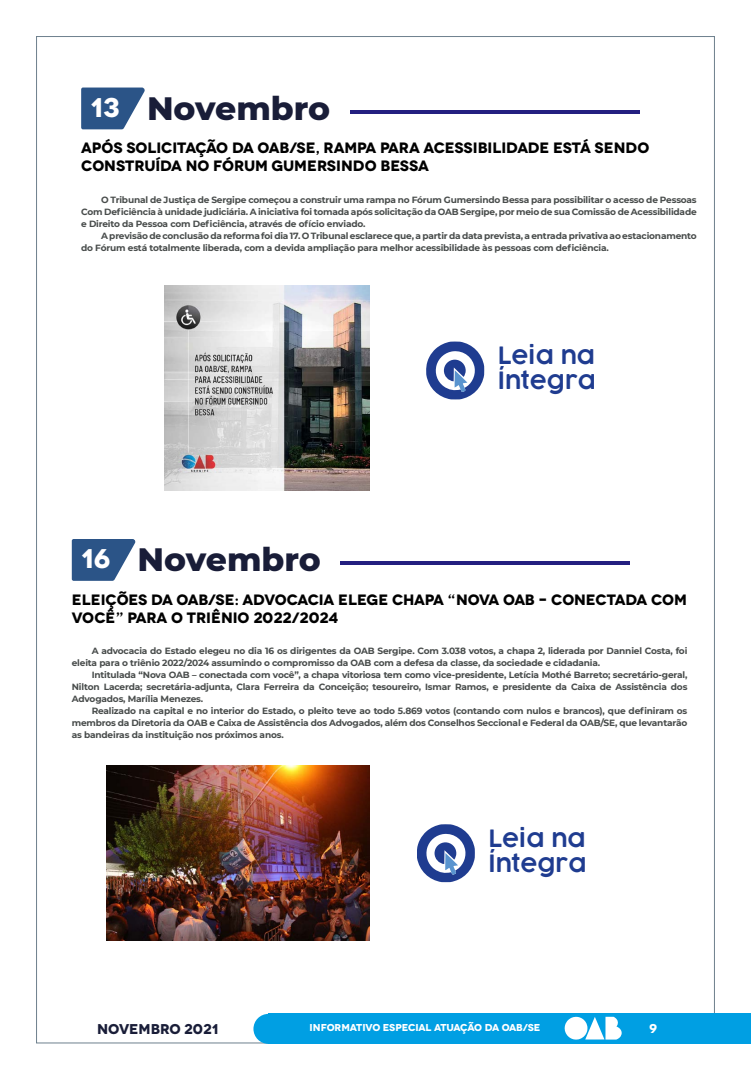
<style>
.page{position:relative;width:751px;height:1078px;background:#fff}
.page>*{position:absolute;margin:0;border:0;box-sizing:border-box;transform-origin:0 0}
.t1{font:800 33px "Montserrat";color:#191d38}
.t2{font:700 27px "Novecentowide";color:#fff}
.t3{font:600 23.3px/25.1px "COCOGOOSE";color:#1f3c90}
.t4{font:700 15px/18px "Novecentowide";letter-spacing:-.01em;color:#000}
.t5{font:700 14.2px "Novecentowide";color:#191d38}
.t6{font:700 12.7px "Novecentowide";color:#fff}
.t7{font:700 10px "Novecentowide";letter-spacing:-.02em;color:#fff}
.t8{font:700 9px/12px "Montserrat";letter-spacing:-.02em;color:#484c4b;text-align:justify}
</style>
<div class="page">
<div style="left:268px;top:1013px;width:482px;height:30px;background:#009fe3"></div>
<div style="left:253px;top:1013px;width:30px;height:30px;background:#009fe3;border-radius:50%"></div>
<svg style="left:564px;top:1016px;width:102px;height:28px"></svg>
<svg style="left:72px;top:539px;width:63px;height:41px;background:#4a6d98"></svg>
<svg style="left:81px;top:87px;width:64px;height:42px;background:#4f719b"></svg>
<hr style="left:340px;top:561px;width:289px;height:4px;background:#241f80">
<hr style="left:350px;top:110px;width:289px;height:3px;background:#241f80">
<svg style="left:417px;top:824px;width:57px;height:57px"></svg>
<svg style="left:426px;top:341px;width:58px;height:58px"></svg>
<img style="left:107px;top:765px;width:262px;height:175px">
<img style="left:164px;top:285px;width:205px;height:205px">
<h2 class="t2" style="left:90px;top:90px;width:31px">13</h2>
<h1 class="t1" style="left:147px;top:84px;width:185px">Novembro</h1>
<h3 class="t4" style="left:81px;top:139px;width:569px">APÓS SOLICITAÇÃO DA OAB/SE, RAMPA PARA ACESSIBILIDADE ESTÁ SENDO<br>CONSTRUÍDA NO FÓRUM GUMERSINDO BESSA</h3>
<p class="t8" style="left:81px;top:193px;width:616px;text-indent:20px">O Tribunal de Justiça de Sergipe começou a construir uma rampa no Fórum Gumersindo Bessa para possibilitar o acesso de Pessoas Com Deficiência à unidade judiciária. A iniciativa foi tomada após solicitação da OAB Sergipe, por meio de sua Comissão de Acessibilidade e Direito da Pessoa com Deficiência, através de ofício enviado.</p>
<p class="t8" style="left:81px;top:229px;width:616px;text-indent:20px">A previsão de conclusão da reforma foi dia 17. O Tribunal esclarece que, a partir da data prevista, a entrada privativa ao estacionamento do Fórum está totalmente liberada, com a devida ampliação para melhor acessibilidade às pessoas com deficiência.</p>
<h2 class="t2" style="left:81px;top:541px;width:31px">16</h2>
<h1 class="t1" style="left:137px;top:535px;width:185px">Novembro</h1>
<h3 class="t3" style="left:497px;top:343px;width:99px">Leia na<br>Íntegra</h3>
<h3 class="t4" style="left:72px;top:590px;width:616px">ELEIÇÕES DA OAB/SE: ADVOCACIA ELEGE CHAPA “NOVA OAB – CONECTADA COM<br>VOCÊ” PARA O TRIÊNIO 2022/2024</h3>
<p class="t8" style="left:72px;top:644px;width:616px;text-indent:20px">A advocacia do Estado elegeu no dia 16 os dirigentes da OAB Sergipe. Com 3.038 votos, a chapa 2, liderada por Danniel Costa, foi eleita para o triênio 2022/2024 assumindo o compromisso da OAB com a defesa da classe, da sociedade e cidadania.</p>
<p class="t8" style="left:72px;top:668px;width:616px;text-indent:20px">Intitulada “Nova OAB – conectada com você”, a chapa vitoriosa tem como vice-presidente, Letícia Mothé Barreto; secretário-geral, Nilton Lacerda; secretária-adjunta, Clara Ferreira da Conceição; tesoureiro, Ismar Ramos, e presidente da Caixa de Assistência dos Advogados, Marília Menezes.</p>
<p class="t8" style="left:72px;top:704px;width:616px;text-indent:20px">Realizado na capital e no interior do Estado, o pleito teve ao todo 5.869 votos (contando com nulos e brancos), que definiram os membros da Diretoria da OAB e Caixa de Assistência dos Advogados, além dos Conselhos Seccional e Federal da OAB/SE, que levantarão as bandeiras da instituição nos próximos anos.</p>
<h3 class="t3" style="left:488px;top:825px;width:99px">Leia na<br>Íntegra</h3>
<h3 class="t5" style="left:97px;top:1019px;width:122px">NOVEMBRO 2021</h3>
<p class="t7" style="left:309px;top:1021px;width:232px">INFORMATIVO ESPECIAL ATUAÇÃO DA OAB/SE</p>
<h3 class="t6" style="left:649px;top:1019px;width:9px">9</h3>
</div>
